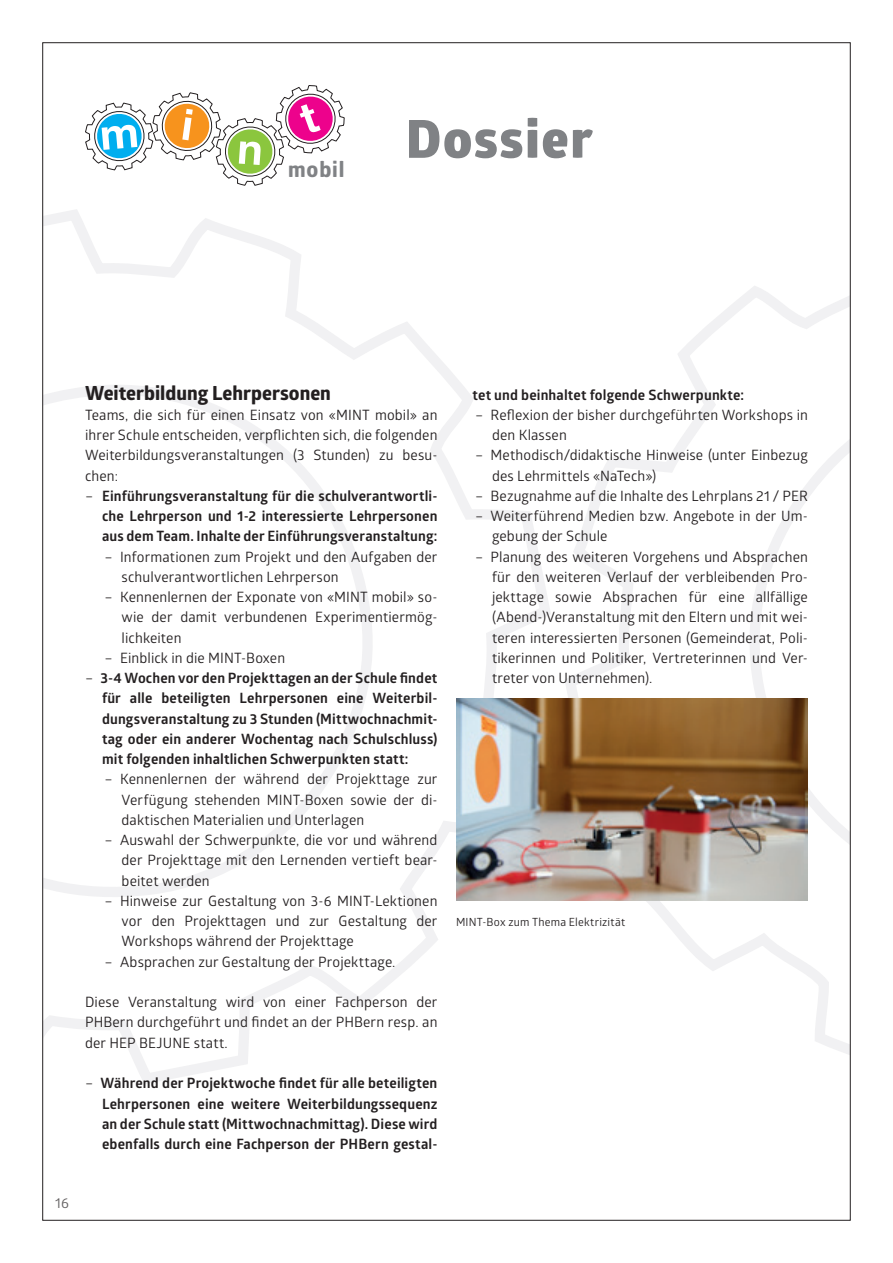
<style>
.page{position:relative;width:893px;height:1263px;background:#fff}
.page>*{position:absolute;margin:0;border:0;box-sizing:border-box;transform-origin:0 0}
.t1{font:800 52.5px "Glober";letter-spacing:.035em;color:#808285}
.t2{font:700 21.45px "Globerx";letter-spacing:.04em;color:#808285}
.t3{font:700 19.5px "Globerx";color:#231f20}
.t4{font:14.25px/20.2px "Glober";letter-spacing:.01em;color:#231f20;text-align:justify}
.t5{font:700 14.25px/20.2px "Glober";letter-spacing:.01em;color:#231f20;text-align:justify}
.t6{font:11.25px "Glober";letter-spacing:.02em;color:#231f20}
.s1{font-weight:400}
</style>
<div class="page">
<svg style="left:85px;top:85px;width:260px;height:101px"></svg>
<img style="left:456px;top:698px;width:352px;height:203px">
<h2 class="t2" style="left:288px;top:153px;width:58px">mobil</h2>
<h1 class="t1" style="left:406px;top:100px;width:188px">Dossier</h1>
<h3 class="t3" style="left:85px;top:379px;width:247px">Weiterbildung Lehrpersonen</h3>
<p class="t4" style="left:85px;top:404px;width:354px">Teams, die sich für einen Einsatz von «MINT mobil» an ihrer Schule entscheiden, verpflichten sich, die folgenden Weiterbildungsveranstaltungen (3 Stunden) zu besu&shy;chen:</p>
<p class="t5" style="left:102px;top:485px;width:337px;text-indent:-17px"><span class="s1">–</span> Einführungsveranstaltung für die schulverantwortli&shy;che Lehrperson und 1-2 interessierte Lehrpersonen aus dem Team. Inhalte der Einführungsveranstaltung:</p>
<p class="t4" style="left:122px;top:546px;width:317px;text-indent:-17px">– Informationen zum Projekt und den Aufgaben der schulverantwortlichen Lehrperson</p>
<p class="t4" style="left:122px;top:586px;width:317px;text-indent:-17px">– Kennenlernen der Exponate von «MINT mobil» so&shy;wie der damit verbundenen Experimentiermög&shy;lichkeiten</p>
<p class="t4" style="left:105px;top:647px;width:182px">– Einblick in die MINT-Boxen</p>
<p class="t5" style="left:102px;top:668px;width:337px;text-indent:-17px"><span class="s1">–</span> 3-4 Wochen vor den Projekttagen an der Schule findet für alle beteiligten Lehrpersonen eine Weiterbil&shy;dungsveranstaltung zu 3 Stunden (Mittwochnachmit&shy;tag oder ein anderer Wochentag nach Schulschluss) mit folgenden inhaltlichen Schwerpunkten statt:</p>
<p class="t4" style="left:122px;top:769px;width:317px;text-indent:-17px">– Kennenlernen der während der Projekttage zur Verfügung stehenden MINT-Boxen sowie der di&shy;daktischen Materialien und Unterlagen</p>
<p class="t4" style="left:122px;top:829px;width:317px;text-indent:-17px">– Auswahl der Schwerpunkte, die vor und während der Projekttage mit den Lernenden vertieft bear&shy;beitet werden</p>
<p class="t4" style="left:122px;top:890px;width:317px;text-indent:-17px">– Hinweise zur Gestaltung von 3-6 MINT-Lektionen vor den Projekttagen und zur Gestaltung der Workshops während der Projekttage</p>
<p class="t4" style="left:105px;top:951px;width:292px">– Absprachen zur Gestaltung der Projekttage.</p>
<p class="t4" style="left:85px;top:991px;width:354px">Diese Veranstaltung wird von einer Fachperson der PHBern durchgeführt und findet an der PHBern resp. an der HEP BEJUNE statt.</p>
<p class="t5" style="left:102px;top:1073px;width:337px;text-indent:-17px"><span class="s1">–</span> Während der Projektwoche findet für alle beteiligten Lehrpersonen eine weitere Weiterbildungssequenz an der Schule statt (Mittwochnachmittag). Diese wird ebenfalls durch eine Fachperson der PHBern gestal-</p>
<p class="t4" style="left:55px;top:1192px;width:15px">16</p>
<p class="t5" style="left:472px;top:384px;width:273px">tet und beinhaltet folgende Schwerpunkte:</p>
<p class="t4" style="left:492px;top:404px;width:317px;text-indent:-17px">– Reflexion der bisher durchgeführten Workshops in den Klassen</p>
<p class="t4" style="left:492px;top:445px;width:317px;text-indent:-17px">– Methodisch/didaktische Hinweise (unter Einbezug des Lehrmittels «NaTech»)</p>
<p class="t4" style="left:475px;top:485px;width:334px">– Bezugnahme auf die Inhalte des Lehrplans 21 / PER</p>
<p class="t4" style="left:492px;top:505px;width:317px;text-indent:-17px">– Weiterführend Medien bzw. Angebote in der Um&shy;gebung der Schule</p>
<p class="t4" style="left:492px;top:546px;width:317px;text-indent:-17px">– Planung des weiteren Vorgehens und Absprachen für den weiteren Verlauf der verbleibenden Pro&shy;jekttage sowie Absprachen für eine allfällige (Abend-)Veranstaltung mit den Eltern und mit wei&shy;teren interessierten Personen (Gemeinderat, Poli&shy;tikerinnen und Politiker, Vertreterinnen und Ver&shy;treter von Unternehmen).</p>
<p class="t6" style="left:456px;top:914px;width:171px">MINT-Box zum Thema Elektrizität</p>
</div>
